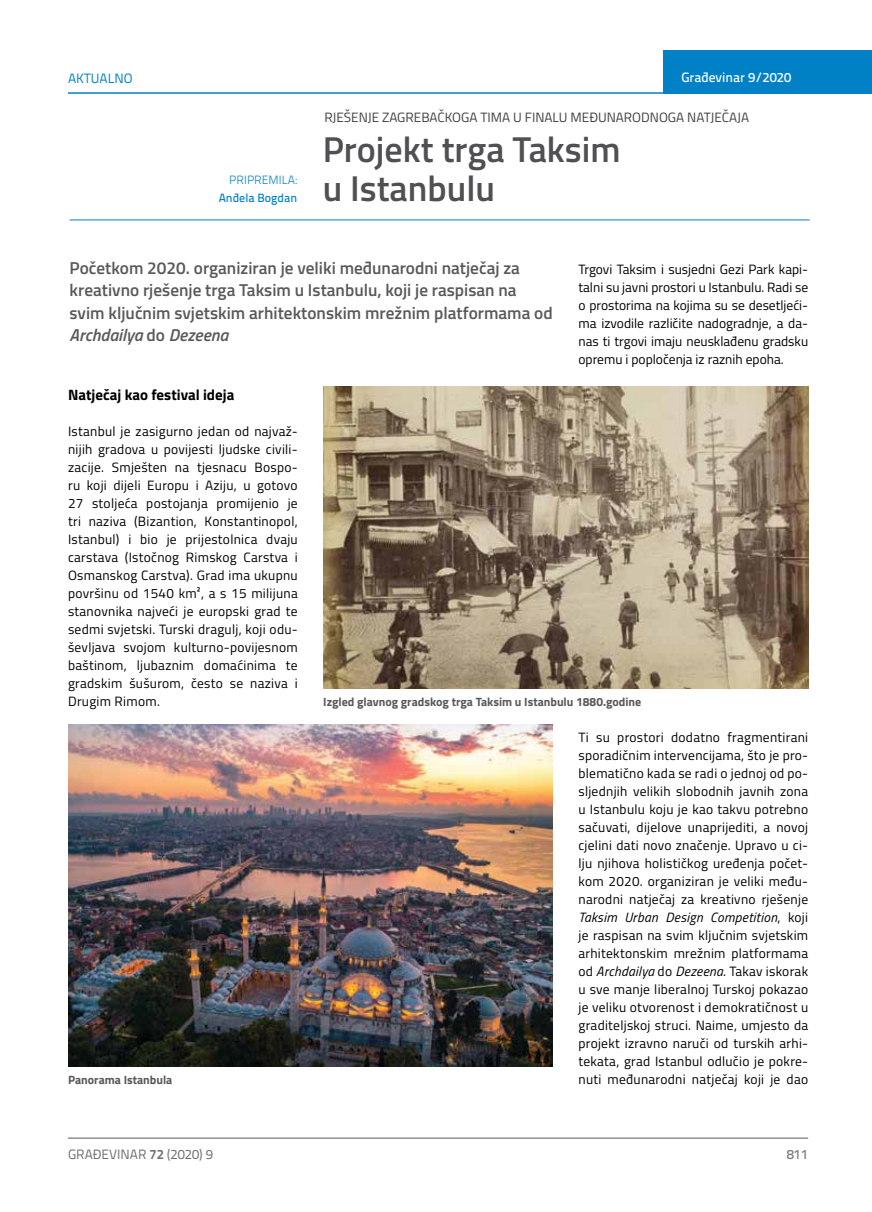
<style>
.page{position:relative;width:872px;height:1212px;background:#fff}
.page>*{position:absolute;margin:0;border:0;box-sizing:border-box;transform-origin:0 0}
.t1{font:600 36px/39px "Titillium";color:#505052}
.t2{font:600 17.25px/22.5px "Titillium";color:#58595b}
.t3{font:700 15px "Titillium";color:#000}
.t4{font:13.5px/18px "Titillium";letter-spacing:.02em;color:#000;text-align:justify}
.t5{font:13.5px "Titillium";color:#414042}
.t6{font:13.5px "Titillium Text 22 L";color:#6d6e71}
.t7{font:500 13.5px "Titillium Text 22 L";color:#fff}
.t8{font:13.5px "Titillium Text 22 L";color:#0081c6}
.t9{font:500 13.5px "Titillium Text 22 L";color:#797a7d}
.t10{font:700 12px "Titillium";color:#58595b}
.t11{font:500 12px "Titillium Text 22 L";color:#0081c6}
.t12{font:300 12px "Titillium Text 22 L";color:#0081c6}
.s1{font-style:italic}
.s2{font-weight:700}
</style>
<div class="page">
<div style="left:663px;top:50px;width:209px;height:44px;background:#0081c6"></div>
<hr style="left:68px;top:92px;width:804px;height:2px;background:#0081c6">
<hr style="left:68px;top:1138px;width:740px;height:1px;background:#58595b">
<hr style="left:70px;top:220px;width:739px;height:1px;background:#0081c6">
<img style="left:68px;top:724px;width:485px;height:342px">
<img style="left:323px;top:387px;width:485px;height:301px">
<p class="t8" style="left:68px;top:68px;width:66px">AKTUALNO</p>
<p class="t7" style="left:681px;top:67px;width:111px">Građevinar 9/2020</p>
<p class="t12" style="left:229px;top:171px;width:69px">PRIPREMILA:</p>
<p class="t11" style="left:219px;top:188px;width:80px">Anđela Bogdan</p>
<p class="t5" style="left:324px;top:107px;width:426px">RJEŠENJE ZAGREBAČKOGA TIMA U FINALU MEĐUNARODNOGA NATJEČAJA</p>
<h1 class="t1" style="left:323px;top:128px;width:299px">Projekt trga Taksim u Istanbulu</h1>
<p class="t2" style="left:70px;top:256px;width:484px">Početkom 2020. organiziran je veliki međunarodni natječaj za kreativno rješenje trga Taksim u Istanbulu, koji je raspisan na svim ključnim svjetskim arhitektonskim mrežnim platformama od <span class="s1">Archdailya</span> do <span class="s1">Dezeena</span></p>
<p class="t4" style="left:578px;top:259px;width:231px">Trgovi Taksim i susjedni Gezi Park kapi&shy;talni su javni prostori u Istanbulu. Radi se o prostorima na kojima su se desetljeći&shy;ma izvodile različite nadogradnje, a da&shy;nas ti trgovi imaju neusklađenu gradsku opremu i popločenja iz raznih epoha.</p>
<p class="t3" style="left:68px;top:383px;width:168px">Natječaj kao festival ideja</p>
<p class="t4" style="left:68px;top:421px;width:231px">Istanbul je zasigurno jedan od najvaž&shy;nijih gradova u povijesti ljudske civili&shy;zacije. Smješten na tjesnacu Bospo&shy;ru koji dijeli Europu i Aziju, u gotovo 27 stoljeća postojanja promijenio je tri naziva (Bizantion, Konstantinopol, Istanbul) i bio je prijestolnica dvaju carstava (Istočnog Rimskog Carstva i Osmanskog Carstva). Grad ima ukupnu površinu od 1540 km², a s 15 milijuna stanovnika najveći je europski grad te sedmi svjetski. Turski dragulj, koji odu&shy;ševljava svojom kulturno-povijesnom baštinom, ljubaznim domaćinima te gradskim šušurom, često se naziva i Drugim Rimom.</p>
<p class="t10" style="left:68px;top:1071px;width:106px">Panorama Istanbula</p>
<p class="t10" style="left:323px;top:693px;width:319px">Izgled glavnog gradskog trga Taksim u Istanbulu 1880.godine</p>
<p class="t4" style="left:578px;top:728px;width:231px">Ti su prostori dodatno fragmentirani sporadičnim intervencijama, što je pro&shy;blematično kada se radi o jednoj od po&shy;sljednjih velikih slobodnih javnih zona u Istanbulu koju je kao takvu potrebno sačuvati, dijelove unaprijediti, a novoj cjelini dati novo značenje. Upravo u ci&shy;lju njihova holističkog uređenja počet&shy;kom 2020. organiziran je veliki među&shy;narodni natječaj za kreativno rješenje <span class="s1">Taksim Urban Design Competition</span>, koji je raspisan na svim ključnim svjetskim arhitektonskim mrežnim platformama od <span class="s1">Archdailya</span> do <span class="s1">Dezeena</span>. Takav iskorak u sve manje liberalnoj Turskoj pokazao je veliku otvorenost i demokratičnost u graditeljskoj struci. Naime, umjesto da projekt izravno naruči od turskih arhi&shy;tekata, grad Istanbul odlučio je pokre&shy;nuti međunarodni natječaj koji je dao</p>
<p class="t6" style="left:68px;top:1144px;width:146px">GRAĐEVINAR <span class="s2">72</span> (2020) 9</p>
<p class="t9" style="left:786px;top:1144px;width:23px">811</p>
</div>
